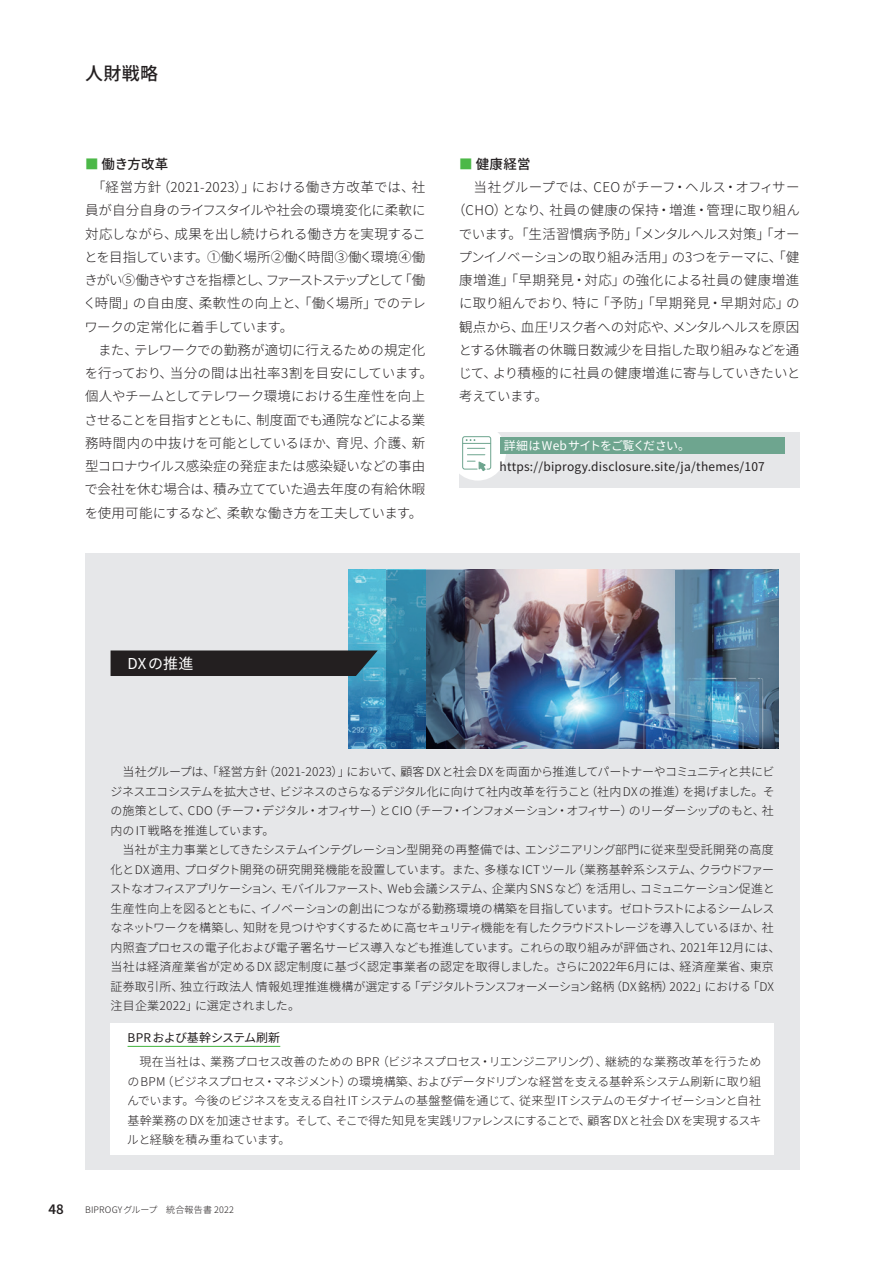
<style>
.page{position:relative;width:893px;height:1263px;background:#fff}
.page>*{position:absolute;margin:0;border:0;box-sizing:border-box;transform-origin:0 0}
.t1{font:500 18px "Noto Sans CJ Kjp";color:#231f20}
.t2{font:15px "Noto Sans CJ Kjp";letter-spacing:.01em;color:#fff}
.t3{font:600 15px "Source Sans Pro";color:#231f20}
.t4{font:300 13.5px/23.2px "Noto Sans CJ Kjp";letter-spacing:-.015em;color:#231f20}
.t5{font:300 13.5px "Noto Sans CJ Kjp";letter-spacing:.01em;color:#231f20}
.t6{font:300 13.5px "Noto Sans CJ Kjp";letter-spacing:-.035em;color:#231f20}
.t7{font:300 13.5px "Noto Sans CJ Kjp";letter-spacing:-.045em;color:#231f20}
.t8{font:300 13.5px "Noto Sans CJ Kjp";letter-spacing:.015em;color:#231f20}
.t9{font:300 13.5px "Noto Sans CJ Kjp";letter-spacing:.025em;color:#231f20}
.t10{font:300 13.5px "Noto Sans CJ Kjp";letter-spacing:-.05em;color:#231f20}
.t11{font:300 13.5px "Noto Sans CJ Kjp";letter-spacing:.04em;color:#231f20}
.t12{font:300 13.5px "Noto Sans CJ Kjp";letter-spacing:.005em;color:#231f20}
.t13{font:500 13.5px "Noto Sans CJ Kjp";color:#231f20}
.t14{font:300 12px/19.5px "Noto Sans CJ Kjp";letter-spacing:-.025em;color:#231f20}
.t15{font:12px "Noto Sans CJ Kjp";letter-spacing:.02em;color:#231f20}
.t16{font:12px "Noto Sans CJ Kjp";letter-spacing:-.05em;color:#fff}
.t17{font:12px "Noto Sans CJ Kjp";letter-spacing:-.01em;color:#231f20}
.t18{font:300 9px "Noto Sans CJ Kjp";letter-spacing:.02em;color:#231f20}
.s1{font-weight:400;color:#4cb848}
.s2{font-weight:500}
.s3{color:#4cb848}
</style>
<div class="page">
<div style="left:85px;top:553px;width:714px;height:616px;background:#e6e7e9"></div>
<img style="left:349px;top:570px;width:429px;height:178px">
<div style="left:111px;top:1023px;width:663px;height:131px;background:#fff"></div>
<hr style="left:128px;top:1046px;width:152px;height:1px;background:#4cb848">
<svg style="left:386px;top:570px;width:79px;height:178px;background:#336685"></svg>
<svg style="left:675px;top:570px;width:36px;height:178px;background:#5486a6"></svg>
<svg style="left:111px;top:650px;width:267px;height:26px;background:#27282a"></svg>
<div style="left:459px;top:432px;width:340px;height:55px;background:#e6e7e9"></div>
<div style="left:500px;top:437px;width:284px;height:16px;background:#6ea58f"></div>
<svg style="left:459px;top:432px;width:47px;height:49px"></svg>
<h1 class="t1" style="left:85px;top:63px;width:75px">人財戦略</h1>
<p class="t4" style="left:83px;top:153px;width:351px"><span class="s1">■</span> <span class="s2">働き方改革<br></span>　「経営方針（2021-2023）」における働き方改革では、社員が自分自身のライフスタイルや社会の環境変化に柔軟に対応しながら、成果を出し続けられる働き方を実現することを目指しています。①働く場所②働く時間③働く環境④働きがい⑤働きやすさを指標とし、ファーストステップとして「働く時間」の自由度、柔軟性の向上と、「働く場所」でのテレワークの定常化に着手しています。<br>　また、テレワークでの勤務が適切に行えるための規定化を行っており、当分の間は出社率3割を目安にしています。個人やチームとしてテレワーク環境における生産性を向上させることを目指すとともに、制度面でも通院などによる業務時間内の中抜けを可能としているほか、育児、介護、新型コロナウイルス感染症の発症または感染疑いなどの事由で会社を休む場合は、積み立てていた過去年度の有給休暇を使用可能にするなど、柔軟な働き方を工夫しています。</p>
<p class="t13" style="left:459px;top:156px;width:73px"><span class="s3">■</span> 健康経営</p>
<p class="t8" style="left:459px;top:180px;width:342px">　当社グループでは、CEOがチーフ・ヘルス・オフィサー</p>
<p class="t5" style="left:452px;top:203px;width:349px">（CHO）となり、社員の健康の保持・増進・管理に取り組ん</p>
<p class="t6" style="left:459px;top:226px;width:342px">でいます。「生活習慣病予防」「メンタルヘルス対策」「オー</p>
<p class="t7" style="left:458px;top:249px;width:342px">プンイノベーションの取り組み活用」の3つをテーマに、「健</p>
<p class="t11" style="left:459px;top:273px;width:342px">康増進」「早期発見・対応」の強化による社員の健康増進</p>
<p class="t9" style="left:459px;top:296px;width:342px">に取り組んでおり、特に「予防」「早期発見・早期対応」の</p>
<p class="t10" style="left:459px;top:319px;width:342px">観点から、血圧リスク者への対応や、メンタルヘルスを原因</p>
<p class="t4" style="left:459px;top:339px;width:342px">とする休職者の休職日数減少を目指した取り組みなどを通</p>
<p class="t12" style="left:458px;top:366px;width:344px">じて、より積極的に社員の健康増進に寄与していきたいと</p>
<p class="t4" style="left:459px;top:385px;width:90px">考えています。</p>
<p class="t16" style="left:504px;top:439px;width:188px">詳細は Webサイトをご覧ください。</p>
<p class="t15" style="left:500px;top:459px;width:267px">https://biprogy.disclosure.site/ja/themes/107</p>
<p class="t2" style="left:128px;top:655px;width:67px">DXの推進</p>
<p class="t14" style="left:110px;top:762px;width:672px">　当社グループは、「経営方針（2021-2023）」において、顧客DXと社会DXを両面から推進してパートナーやコミュニティと共にビジネスエコシステムを拡大させ、ビジネスのさらなるデジタル化に向けて社内改革を行うこと（社内 DXの推進）を掲げました。その施策として、CDO（チーフ・デジタル・オフィサー）とCIO（チーフ・インフォメーション・オフィサー）のリーダーシップのもと、社内のIT戦略を推進しています。<br>　当社が主力事業としてきたシステムインテグレーション型開発の再整備では、エンジニアリング部門に従来型受託開発の高度化とDX適用、プロダクト開発の研究開発機能を設置しています。また、多様なICTツール（業務基幹系システム、クラウドファーストなオフィスアプリケーション、モバイルファースト、Web 会議システム、企業内 SNS など）を活用し、コミュニケーション促進と生産性向上を図るとともに、イノベーションの創出につながる勤務環境の構築を目指しています。ゼロトラストによるシームレスなネットワークを構築し、知財を見つけやすくするために高セキュリティ機能を有したクラウドストレージを導入しているほか、社内照査プロセスの電子化および電子署名サービス導入なども推進しています。これらの取り組みが評価され、2021年12月には、当社は経済産業省が定めるDX 認定制度に基づく認定事業者の認定を取得しました。さらに2022年6月には、経済産業省、東京証券取引所、独立行政法人情報処理推進機構が選定する「デジタルトランスフォーメーション銘柄（DX銘柄）2022」における「DX注目企業2022」に選定されました。</p>
<p class="t17" style="left:128px;top:1031px;width:154px">BPRおよび基幹システム刷新</p>
<p class="t14" style="left:127px;top:1052px;width:636px;text-align:justify">　現在当社は、業務プロセス改善のための BPR（ビジネスプロセス・リエンジニアリング）、継続的な業務改革を行うためのBPM（ビジネスプロセス・マネジメント）の環境構築、およびデータドリブンな経営を支える基幹系システム刷新に取り組んでいます。今後のビジネスを支える自社 ITシステムの基盤整備を通じて、従来型 ITシステムのモダナイゼーションと自社基幹業務のDX を加速させます。そして、そこで得た知見を実践リファレンスにすることで、顧客 DXと社会 DX を実現するスキルと経験を積み重ねています。</p>
<p class="t3" style="left:48px;top:1199px;width:17px">48</p>
<p class="t18" style="left:85px;top:1204px;width:150px">BIPROGYグループ　統合報告書 2022</p>
</div>
